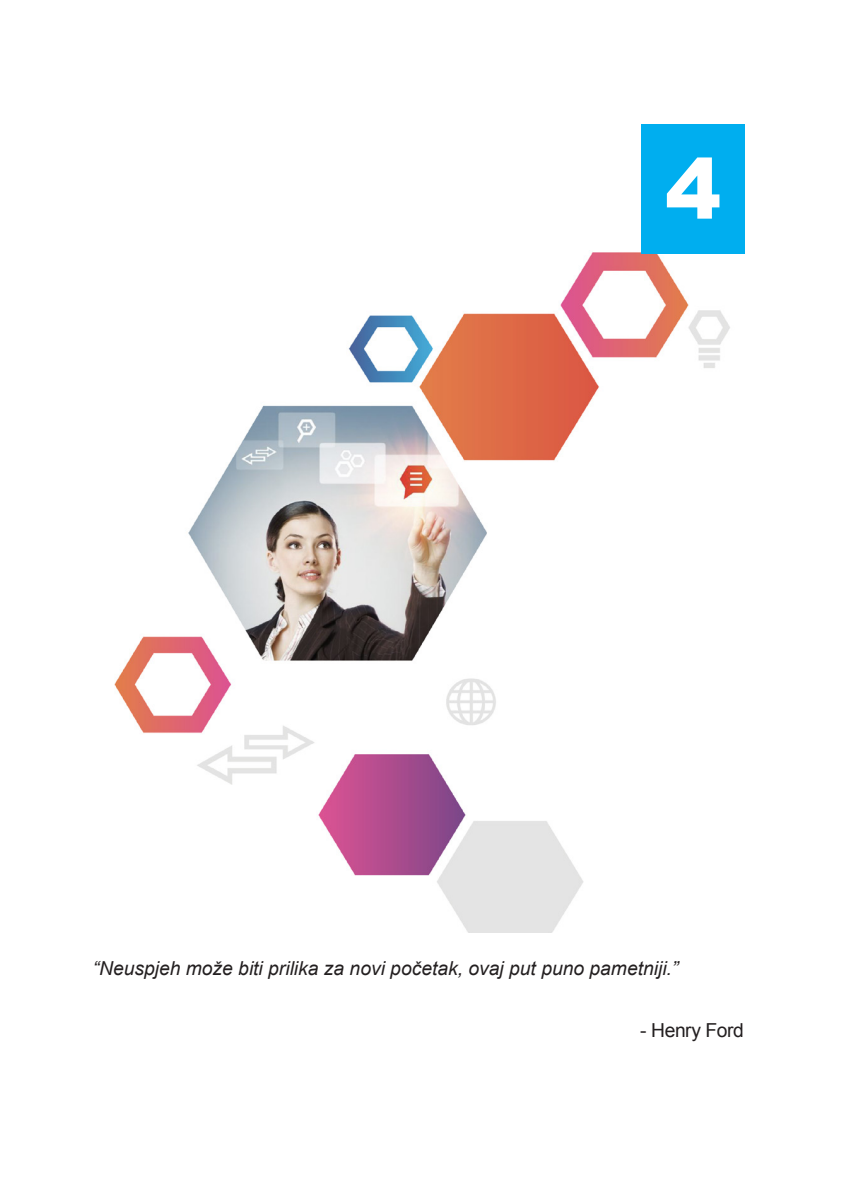
<style>
.page{position:relative;width:844px;height:1191px;background:#fff}
.page>*{position:absolute;margin:0;border:0;box-sizing:border-box;transform-origin:0 0}
.t1{font:900 84px "Arial";color:#fff}
.Body{font:italic 19.25px "Arial";color:#231f20}
.Body-2{font:19.25px "Arial";letter-spacing:-.02em;color:#231f20}
</style>
<div class="page">
<img style="left:114px;top:251px;width:630px;height:682px">
<div style="left:641px;top:124px;width:103px;height:129px;background:#00aeef"></div>
<p class="t1" style="left:665px;top:128px;width:58px">4</p>
<p class="Body" style="left:93px;top:955px;width:587px">“Neuspjeh može biti prilika za novi početak, ovaj put puno pametniji.”</p>
<p class="Body-2" style="left:640px;top:1017px;width:105px">- Henry Ford</p>
</div>
